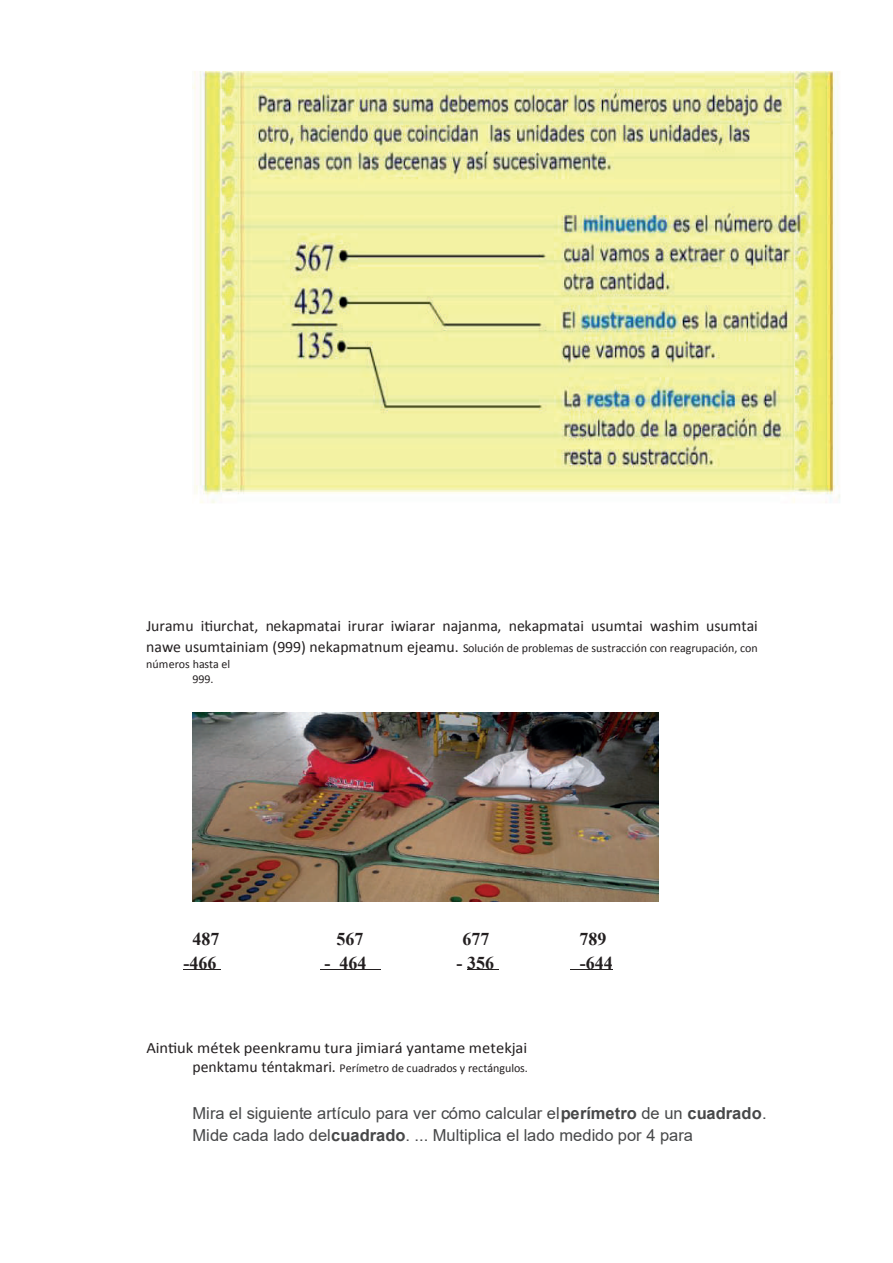
<style>
.page{position:relative;width:893px;height:1263px;background:#fff}
.page>*{position:absolute;margin:0;border:0;box-sizing:border-box;transform-origin:0 0}
.t1{font:700 18px "Times New Roman";color:#231f20}
.t2{font:16.5px/21.8px "Arial";letter-spacing:.005em;color:#474849}
.t3{font:15.75px "Calibri";color:#231f20}
.t4{font:15.75px "Calibri";color:#231f20;scale:1.05 1}
.t5{font:12px/16.5px "Calibri";color:#231f20}
.s1{font-size:15.75px}
.s2{font-weight:700}
</style>
<div class="page">
<img style="left:192px;top:71px;width:648px;height:432px">
<img style="left:192px;top:713px;width:466px;height:188px">
<hr style="left:183px;top:969px;width:38px;height:1px;background:#231f20">
<hr style="left:320px;top:969px;width:60px;height:1px;background:#231f20">
<hr style="left:467px;top:969px;width:32px;height:1px;background:#231f20">
<hr style="left:571px;top:969px;width:42px;height:1px;background:#231f20">
<h3 class="t3" style="left:146px;top:615px;width:613px">Juramu itiurchat, nekapmatai irurar iwiarar najanma, nekapmatai usumtai washim usumtai</h3>
<p class="t5" style="left:146px;top:639px;width:613px"><span class="s1">nawe usumtainiam (999) nekapmatnum ejeamu.</span> Solución de problemas de sustracción con reagrupación, con números hasta el</p>
<p class="t5" style="left:192px;top:671px;width:23px">999.</p>
<h1 class="t1" style="left:192px;top:926px;width:28px">487</h1>
<h1 class="t1" style="left:337px;top:926px;width:28px">567</h1>
<h1 class="t1" style="left:463px;top:926px;width:28px">677</h1>
<h1 class="t1" style="left:580px;top:926px;width:28px">789</h1>
<h1 class="t1" style="left:183px;top:950px;width:34px">-466</h1>
<h1 class="t1" style="left:325px;top:950px;width:43px">- 464</h1>
<h1 class="t1" style="left:457px;top:950px;width:39px">- 356</h1>
<h1 class="t1" style="left:580px;top:950px;width:34px">-644</h1>
<h3 class="t4" style="left:146px;top:1037px;width:364px">Aintiuk métek peenkramu tura jimiará yantame metekjai</h3>
<p class="t5" style="left:192px;top:1060px;width:337px"><span class="s1">penktamu téntakmari.</span> Perímetro de cuadrados y rectángulos.</p>
<h2 class="t2" style="left:192px;top:1102px;width:576px">Mira el siguiente artículo para ver cómo calcular el<span class="s2">perímetro</span> de un <span class="s2">cuadrado</span>.<br>Mide cada lado del<span class="s2">cuadrado</span>. ... Multiplica el lado medido por 4 para</h2>
</div>
